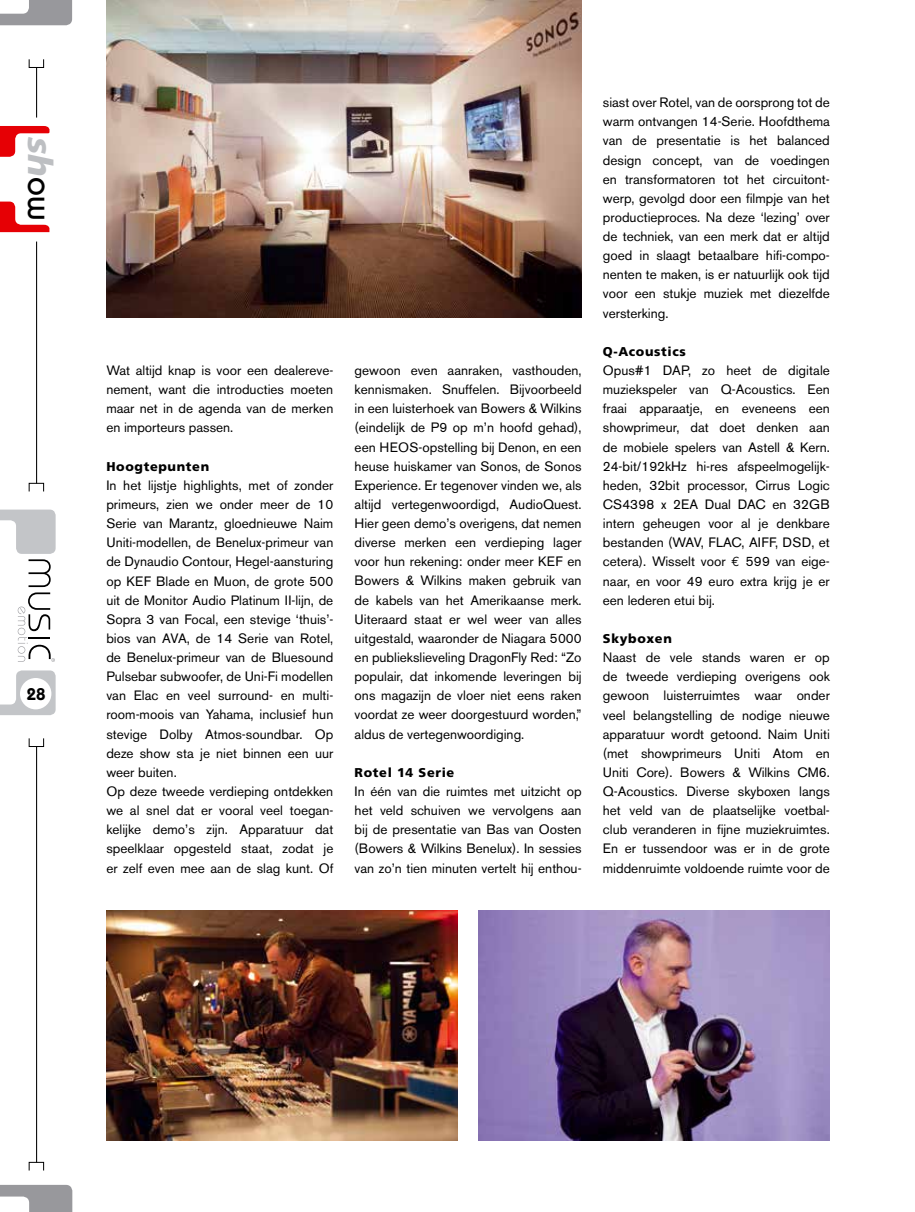
<style>
.page{position:relative;width:915px;height:1212px;background:#fff}
.page>*{position:absolute;margin:0;border:0;box-sizing:border-box;transform-origin:0 0}
.t1{font:italic 900 33.9px "Frutiger";color:#bdbfc2}
.t2{font:600 16.95px "Bauhaus";color:#000}
.t3{font:13.5px/19.2px "Akzidenz Grotesk BE";color:#000;text-align:justify}
.t4{font:900 12.75px "Frutiger";letter-spacing:.05em;color:#000}
.s1{font-family:"Bauhaus";font-weight:500;font-style:normal;color:#000}
.s2{font-family:"Euro Mono"}
</style>
<div class="page">
<img style="left:106px;top:0;width:475px;height:317px">
<img style="left:106px;top:911px;width:351px;height:229px">
<img style="left:478px;top:911px;width:351px;height:229px">
<svg style="left:0;top:0;width:72px;height:25px"></svg>
<svg style="left:0;top:670px;width:56px;height:45px"></svg>
<svg style="left:0;top:1185px;width:72px;height:27px"></svg>
<hr style="left:36px;top:67px;width:1px;height:51px;background:#000">
<div style="left:29px;top:59px;width:15px;height:9px;border:1px solid #000"></div>
<hr style="left:36px;top:746px;width:1px;height:416px;background:#000">
<div style="left:29px;top:738px;width:15px;height:9px;border:1px solid #000"></div>
<div style="left:29px;top:1162px;width:15px;height:9px;border:1px solid #000"></div>
<div style="left:20px;top:678px;width:31px;height:31px;background:#fff;border-radius:50%"></div>
<div style="left:29px;top:483px;width:15px;height:9px;border:1px solid #000"></div>
<hr style="left:36px;top:242px;width:1px;height:241px;background:#000">
<svg style="left:0;top:202px;width:49px;height:30px"></svg>
<svg style="left:0;top:126px;width:49px;height:31px"></svg>
<svg style="left:0;top:510px;width:56px;height:152px"></svg>
<h1 class="t1" style="left:60px;top:137px;width:85px;rotate:90deg">sh<span class="s1">ow</span></h1>
<p class="t2" style="left:27px;top:684px;width:20px">28</p>
<p class="t3" style="left:106px;top:361px;width:228px">Wat altijd knap is voor een dealereve&shy;nement, want die introducties moeten maar net in de agenda van de merken en importeurs passen.</p>
<p class="t4" style="left:106px;top:459px;width:104px">Hoogtepunten</p>
<p class="t3" style="left:106px;top:476px;width:228px;text-align:left">In het lijstje highlights, met of zonder primeurs, zien we onder meer de 10<br>Serie van Marantz, gloednieuwe Naim Uniti-modellen, de Benelux-primeur van de Dynaudio Contour, Hegel-aansturing op KEF Blade en Muon, de grote 500 uit de Monitor Audio Platinum II-lijn, de Sopra 3 van Focal, een stevige ‘thuis’- bios van AVA, de 14 Serie van Rotel, de Benelux-primeur van de Bluesound Pulsebar subwoofer, de Uni-Fi modellen van Elac en veel surround- en multi&shy;room-moois van Yahama, inclusief hun stevige Dolby Atmos-soundbar. Op deze show sta je niet binnen een uur weer buiten.<br>Op deze tweede verdieping ontdekken we al snel dat er vooral veel toegan&shy;kelijke demo’s zijn. Apparatuur dat speelklaar opgesteld staat, zodat je er zelf even mee aan de slag kunt. Of</p>
<p class="t3" style="left:354px;top:361px;width:228px">gewoon even aanraken, vasthouden, kennismaken. Snuffelen. Bijvoorbeeld in een luisterhoek van Bowers &amp; Wilkins (eindelijk de P9 op m’n hoofd gehad), een HEOS-opstelling bij Denon, en een heuse huiskamer van Sonos, de Sonos Experience. Er tegenover vinden we, als altijd vertegenwoordigd, AudioQuest.<br>Hier geen demo’s overigens, dat nemen diverse merken een verdieping lager voor hun rekening: onder meer KEF en Bowers &amp; Wilkins maken gebruik van de kabels van het Amerikaanse merk.<br>Uiteraard staat er wel weer van alles uitgestald, waaronder de Niagara 5000 en publiekslieveling DragonFly Red: “Zo populair, dat inkomende leveringen bij ons magazijn de vloer niet eens raken voordat ze weer doorgestuurd worden,” aldus de vertegenwoordiging.</p>
<p class="t4" style="left:354px;top:765px;width:101px">Rotel 14 Serie</p>
<p class="t3" style="left:354px;top:782px;width:228px">In één van die ruimtes met uitzicht op het veld schuiven we vervolgens aan bij de presentatie van Bas van Oosten (Bowers &amp; Wilkins Benelux). In sessies van zo’n tien minuten vertelt hij enthou-</p>
<p class="t3" style="left:602px;top:93px;width:228px">siast over Rotel, van de oorsprong tot de warm ontvangen 14-Serie. Hoofdthema van de presentatie is het balanced design concept, van de voedingen en transformatoren tot het circuitont&shy;werp, gevolgd door een filmpje van het productieproces. Na deze ‘lezing’ over de techniek, van een merk dat er altijd goed in slaagt betaalbare hifi-compo&shy;nenten te maken, is er natuurlijk ook tijd voor een stukje muziek met diezelfde versterking.</p>
<p class="t4" style="left:602px;top:344px;width:84px">Q-Acoustics</p>
<p class="t3" style="left:602px;top:361px;width:228px">Opus#1 DAP, zo heet de digitale muziekspeler van Q-Acoustics. Een fraai apparaatje, en eveneens een showprimeur, dat doet denken aan de mobiele spelers van Astell &amp; Kern.<br>24-bit/192kHz hi-res afspeelmogelijk&shy;heden, 32bit processor, Cirrus Logic CS4398 x 2EA Dual DAC en 32GB intern geheugen voor al je denkbare bestanden (WAV, FLAC, AIFF, DSD, et cetera). Wisselt voor <span class="s2">€</span> 599 van eige&shy;naar, en voor 49 euro extra krijg je er een lederen etui bij.</p>
<p class="t4" style="left:602px;top:631px;width:70px">Skyboxen</p>
<p class="t3" style="left:602px;top:648px;width:228px">Naast de vele stands waren er op de tweede verdieping overigens ook gewoon luisterruimtes waar onder veel belangstelling de nodige nieuwe apparatuur wordt getoond. Naim Uniti (met showprimeurs Uniti Atom en Uniti Core). Bowers &amp; Wilkins CM6.<br>Q-Acoustics. Diverse skyboxen langs het veld van de plaatselijke voetbal&shy;club veranderen in fijne muziekruimtes.<br>En er tussendoor was er in de grote middenruimte voldoende ruimte voor de</p>
</div>
